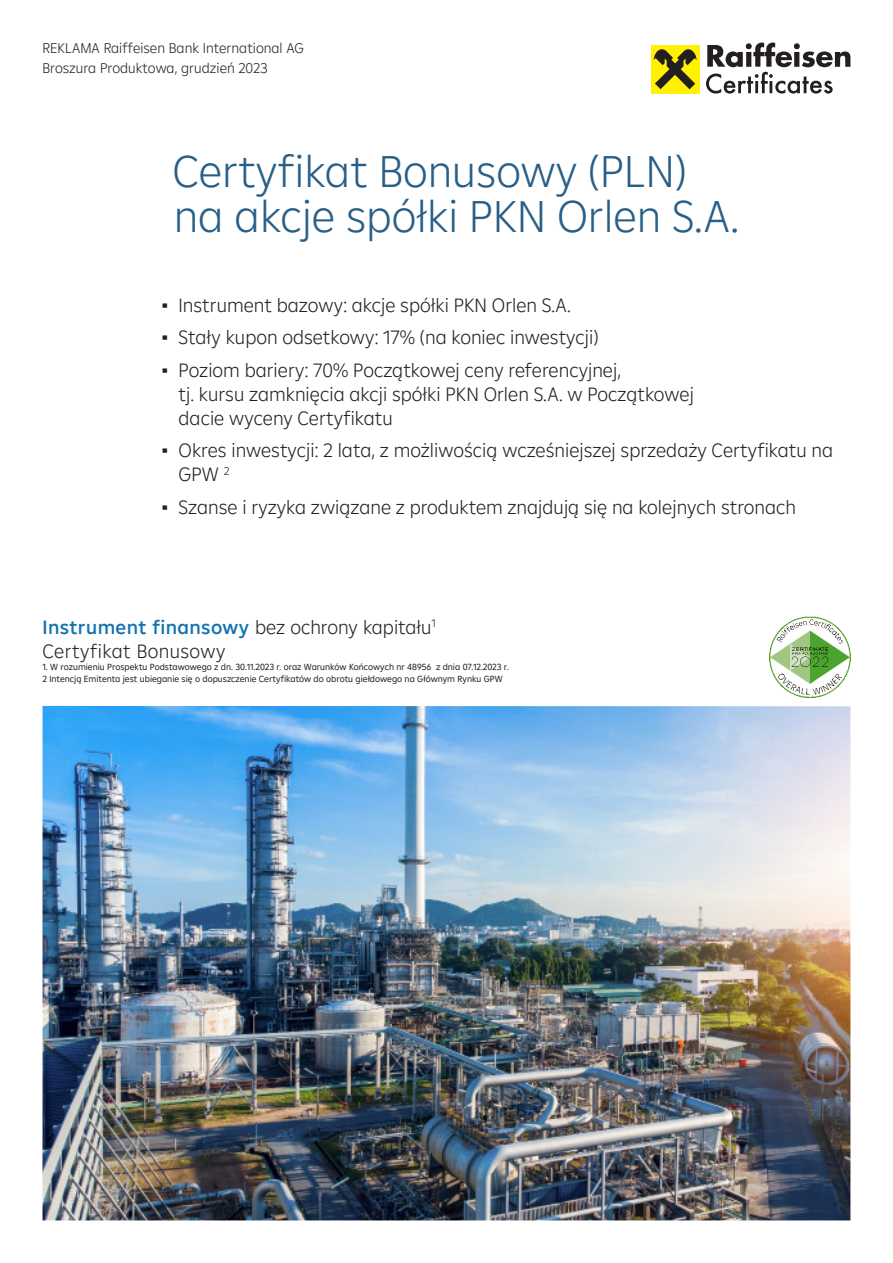
<style>
.page{position:relative;width:893px;height:1263px;background:#fff}
.page>*{position:absolute;margin:0;border:0;box-sizing:border-box;transform-origin:0 0}
.Titel_Blau{font:300 45px/45px "Amalia";color:#285f88}
.Deckblatt_-_Produktk{font:300 19.5px/24px "Amalia";color:#231f20}
.Deckblatt_-_Produktk-2{font:500 19.5px "Amalia";letter-spacing:.02em;color:#1272b2}
.Deckblatt_-_Produktk-3{font:300 19.5px "Amalia";letter-spacing:.02em;color:#231f20}
.Kopfzeile{font:300 14.25px/19.4px "Amalia";color:#231f20}
.Deckblatt_-_Produktk-4{font:9px "Amalia";color:#231f20}
.s1{font-family:"Trebuchet MS";font-weight:400}
.s2{font-weight:300;color:#231f20}
</style>
<div class="page">
<img style="left:43px;top:706px;width:807px;height:514px">
<div style="left:651px;top:45px;width:48px;height:48px;background:#fff101"></div>
<svg style="left:654px;top:49px;width:43px;height:40px"></svg>
<svg style="left:706px;top:43px;width:144px;height:51px"></svg>
<img style="left:770px;top:617px;width:80px;height:81px">
<p class="Kopfzeile" style="left:43px;top:38px;width:263px">REKLAMA Raiffeisen Bank International AG<br>Broszura Produktowa, grudzień 2023</p>
<p class="Titel_Blau" style="left:172px;top:147px;width:568px">Certyfikat Bonusowy (PLN) na akcje spółki PKN Orlen S.A.</p>
<p class="Deckblatt_-_Produktk" style="left:162px;top:292px;width:411px"><span class="s1">▪</span> Instrument bazowy: akcje spółki PKN Orlen S.A.</p>
<p class="Deckblatt_-_Produktk" style="left:162px;top:325px;width:438px"><span class="s1">▪</span> Stały kupon odsetkowy: 17% (na koniec inwestycji)</p>
<p class="Deckblatt_-_Produktk" style="left:179px;top:357px;width:517px;text-indent:-17px"><span class="s1">▪</span> Poziom bariery: 70% Początkowej ceny referencyjnej,<br>tj. kursu zamknięcia akcji spółki PKN Orlen S.A. w Początkowej dacie wyceny Certyfikatu</p>
<p class="Deckblatt_-_Produktk" style="left:179px;top:438px;width:656px;text-indent:-17px"><span class="s1">▪</span> Okres inwestycji: 2 lata, z możliwością wcześniejszej sprzedaży Certyfikatu na<br>GPW <sup>2</sup></p>
<p class="Deckblatt_-_Produktk" style="left:162px;top:494px;width:636px"><span class="s1">▪</span> Szanse i ryzyka związane z produktem znajdują się na kolejnych stronach</p>
<p class="Deckblatt_-_Produktk-2" style="left:43px;top:614px;width:395px">Instrument finansowy <span class="s2">bez ochrony kapitału</span><sup>1</sup></p>
<p class="Deckblatt_-_Produktk-3" style="left:43px;top:638px;width:184px">Certyfikat Bonusowy</p>
<p class="Deckblatt_-_Produktk-4" style="left:43px;top:661px;width:468px">1. W rozumieniu Prospektu Podstawowego z dn. 30.11.2023 r. oraz Warunków Końcowych nr 48956 z dnia 07.12.2023 r.</p>
<p class="Deckblatt_-_Produktk-4" style="left:43px;top:673px;width:462px">2 Intencją Emitenta jest ubieganie się o dopuszczenie Certyfikatów do obrotu giełdowego na Głównym Rynku GPW</p>
</div>
